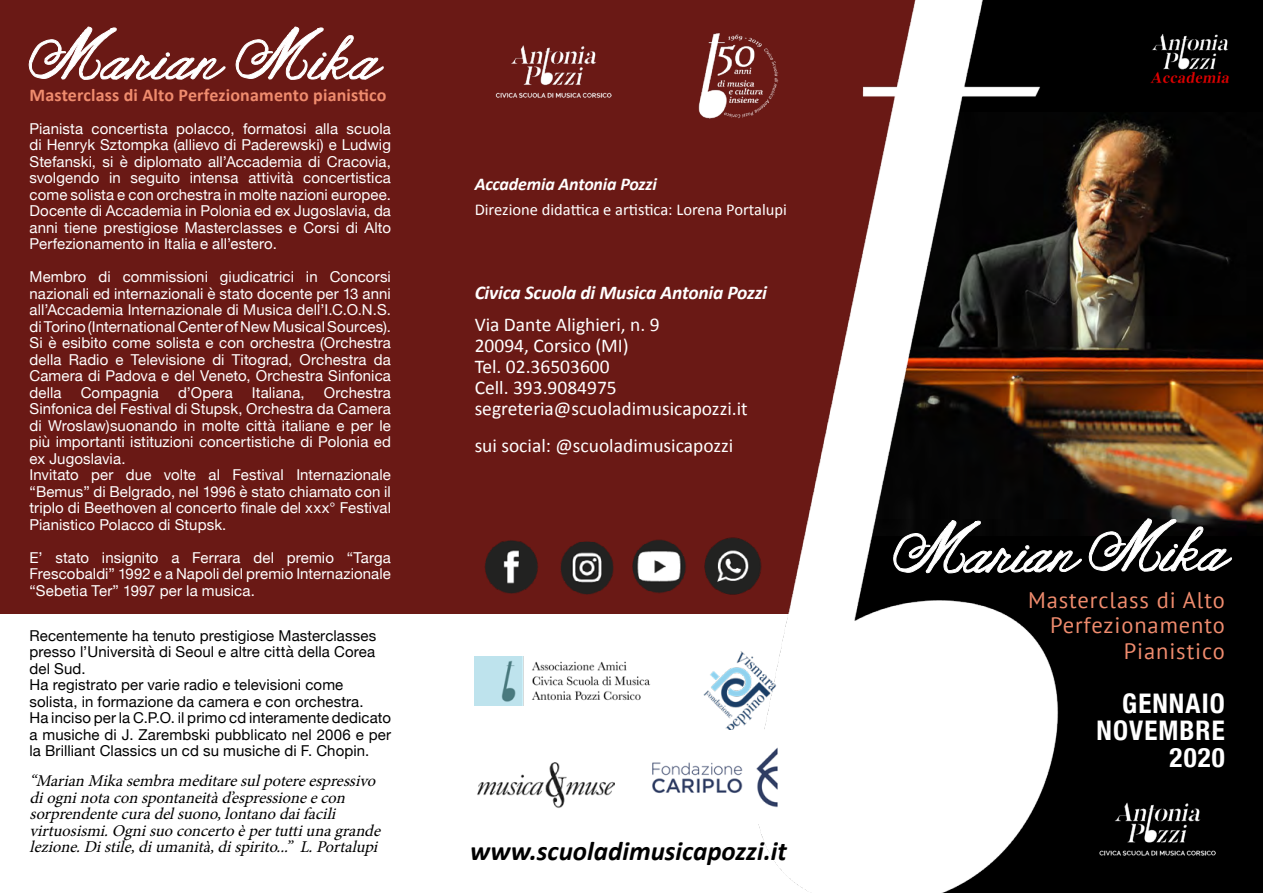
<style>
.page{position:relative;width:1263px;height:893px;background:#6a1915}
.page>*{position:absolute;margin:0;border:0;box-sizing:border-box;transform-origin:0 0}
.t1{font:54px "Janda As Long As You Love Me";color:#fff}
.t2{font:italic 700 27px "Calibri";color:#000}
.t3{font:700 condensed 27px/27px "Helvetica Neue";letter-spacing:.04em;color:#fff;text-align:right}
.t4{font:22.5px/25.5px "PT Sans";letter-spacing:.04em;color:#f08c6e;text-align:right}
.t5{font:19.5px/21px "Calibri";color:#fff}
.t6{font:italic 700 19.5px "Calibri";letter-spacing:-.01em;color:#fff}
.t7{font:700 18px "Calibri";letter-spacing:.01em;color:#f08c6e}
.t8{font:italic 700 18px "Calibri";letter-spacing:-.01em;color:#fff}
.t9{font:italic 16.5px/16.5px "Minion Pro";color:#000}
.t10{font:16.5px "Calibri";color:#fff}
.t11{font:15px/16.5px "Helvetica Neue";letter-spacing:.005em;color:#fff;text-align:justify}
.t12{font:15px/16.5px "Helvetica Neue";letter-spacing:.005em;color:#000}
</style>
<div class="page">
<div style="left:842px;top:0;width:421px;height:893px;background:#000"></div>
<img style="left:1138px;top:124px;width:125px;height:403px">
<div style="left:0;top:614px;width:816px;height:279px;background:#fff"></div>
<img style="left:758px;top:0;width:380px;height:893px">
<svg style="left:28px;top:26px;width:198px;height:54px"></svg>
<svg style="left:235px;top:26px;width:149px;height:54px"></svg>
<img style="left:484px;top:540px;width:54px;height:54px">
<img style="left:560px;top:541px;width:54px;height:54px">
<img style="left:704px;top:528px;width:63px;height:71px">
<img style="left:632px;top:539px;width:54px;height:54px">
<img style="left:698px;top:23px;width:89px;height:102px">
<img style="left:495px;top:45px;width:117px;height:53px">
<svg style="left:893px;top:520px;width:189px;height:54px"></svg>
<svg style="left:1088px;top:518px;width:144px;height:59px"></svg>
<img style="left:477px;top:762px;width:138px;height:46px">
<img style="left:703px;top:643px;width:86px;height:95px">
<img style="left:652px;top:731px;width:132px;height:92px">
<img style="left:474px;top:657px;width:177px;height:49px">
<img style="left:1089px;top:791px;width:127px;height:76px">
<img style="left:1119px;top:12px;width:110px;height:95px">
<h1 class="t1" style="left:30px;top:29px;width:348px">Marian Mika</h1>
<p class="t7" style="left:30px;top:82px;width:358px">Masterclass di Alto Perfezionamento pianistico</p>
<p class="t11" style="left:30px;top:121px;width:363px">Pianista concertista polacco, formatosi alla scuola di Henryk Sztompka (allievo di Paderewski) e Ludwig Stefanski, si è diplomato all’Accademia di Cracovia, svolgendo in seguito intensa attività concertistica come solista e con orchestra in molte nazioni europee.<br>Docente di Accademia in Polonia ed ex Jugoslavia, da anni tiene prestigiose Masterclasses e Corsi di Alto Perfezionamento in Italia e all’estero.</p>
<p class="t11" style="left:30px;top:269px;width:363px">Membro di commissioni giudicatrici in Concorsi nazionali ed internazionali è stato docente per 13 anni all’Accademia Internazionale di Musica dell’I.C.O.N.S. di Torino (International Center of New Musical Sources).<br>Si è esibito come solista e con orchestra (Orchestra della Radio e Televisione di Titograd, Orchestra da Camera di Padova e del Veneto, Orchestra Sinfonica della</p>
<p class="t11" style="left:30px;top:385px;width:363px;text-align:left;text-indent:294px">Orchestra Sinfonica del Festival di Stupsk, Orchestra da Camera di Wroslaw)suonando in molte città italiane e per le più importanti istituzioni concertistiche di Polonia ed ex Jugoslavia.<br>Invitato per due volte al Festival Internazionale “Bemus” di Belgrado, nel 1996 è stato chiamato con il triplo di Beethoven al concerto finale del xxx° Festival Pianistico Polacco di Stupsk.</p>
<p class="t11" style="left:30px;top:550px;width:363px">E’ stato insignito a Ferrara del premio “Targa Frescobaldi” 1992 e a Napoli del premio Internazionale “Sebetia Ter” 1997 per la musica.</p>
<p class="t12" style="left:30px;top:628px;width:363px">Recentemente ha tenuto prestigiose Masterclasses presso l’Università di Seoul e altre città della Corea del Sud.<br>Ha registrato per varie radio e televisioni come solista, in formazione da camera e con orchestra.<br>Ha inciso per la C.P.O. il primo cd interamente dedicato a musiche di J. Zarembski pubblicato nel 2006 e per la Brilliant Classics un cd su musiche di F. Chopin.</p>
<p class="t9" style="left:30px;top:773px;width:357px">“MarianMikasembrameditaresulpotereespressivo diogninotaconspontaneitàd’espressioneecon sorprendentecuradelsuono,lontanodaifacili virtuosismi.Ognisuoconcertoèpertuttiunagrande lezione.Distile,diumanità,dispirito...” L.Portalupi</p>
<p class="t11" style="left:81px;top:385px;width:80px">Compagnia</p>
<p class="t11" style="left:178px;top:385px;width:56px">d’Opera</p>
<p class="t11" style="left:252px;top:385px;width:54px">Italiana,</p>
<p class="t8" style="left:475px;top:173px;width:184px">Accademia Antonia Pozzi</p>
<p class="t10" style="left:475px;top:200px;width:314px">Direzione didattica e artistica: Lorena Portalupi</p>
<h3 class="t6" style="left:475px;top:281px;width:294px">Civica Scuola di Musica Antonia Pozzi</h3>
<h3 class="t5" style="left:475px;top:313px;width:275px">Via Dante Alighieri, n. 9<br>20094, Corsico (MI)<br>Tel. 02.36503600<br>Cell. 393.9084975 segreteria@scuoladimusicapozzi.it</h3>
<h3 class="t5" style="left:475px;top:435px;width:260px">sui social: @scuoladimusicapozzi</h3>
<h2 class="t2" style="left:470px;top:834px;width:318px">www.scuoladimusicapozzi.it</h2>
<h1 class="t1" style="left:893px;top:524px;width:332px;rotate:-1deg">Marian Mika</h1>
<h3 class="t4" style="left:1028px;top:587px;width:198px">Masterclass di Alto<br>Perfezionamento<br>Pianistico</h3>
<h2 class="t3" style="left:1097px;top:688px;width:130px">GENNAIO<br>NOVEMBRE<br>2020</h2>
</div>
